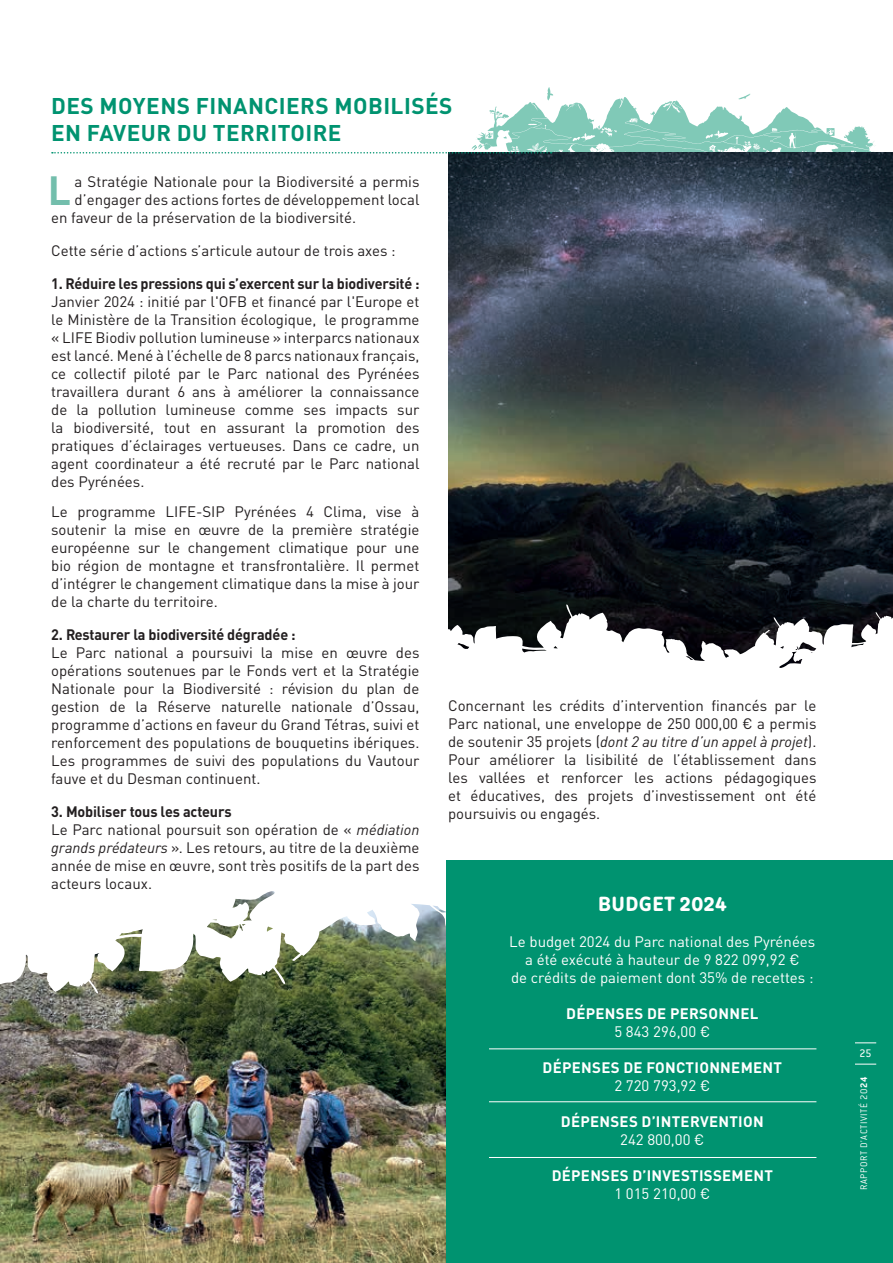
<style>
.page{position:relative;width:893px;height:1263px;background:#fff}
.page>*{position:absolute;margin:0;border:0;box-sizing:border-box;transform-origin:0 0}
.t1{font:700 40.35px "DIN Pro";color:#73beac}
.t2{font:700 22.5px "DIN Pro";letter-spacing:.02em;color:#009370}
.t3{font:21px "Clone Rounded Eb";letter-spacing:.02em;color:#fff}
.t4{font:15px/18px "DIN Pro";color:#231f20;text-align:justify}
.t5{font:15px "DIN Pro";color:#fff}
.t6{font:700 15px "DIN Pro";letter-spacing:-.01em;color:#231f20;scale:.96 1}
.t7{font:700 15px "DIN Pro";letter-spacing:.02em;color:#fff}
.t8{font:12px "Conduit ITC";color:#fff}
.t9{font:300 10.5px "Conduire";letter-spacing:.06em;color:#fff}
.s1{font-style:italic}
.s2{font-weight:700}
</style>
<div class="page">
<img style="left:448px;top:152px;width:445px;height:452px">
<svg style="left:448px;top:604px;width:445px;height:64px"></svg>
<img style="left:0;top:1008px;width:446px;height:255px">
<svg style="left:0;top:891px;width:446px;height:117px"></svg>
<div style="left:446px;top:860px;width:447px;height:403px;background:#009370"></div>
<svg style="left:52px;top:87px;width:824px;height:96px"></svg>
<hr style="left:489px;top:1048px;width:327px;height:1px;background:#fff">
<hr style="left:489px;top:1101px;width:327px;height:1px;background:#fff">
<hr style="left:489px;top:1157px;width:327px;height:1px;background:#fff">
<svg style="left:855px;top:1042px;width:21px;height:1px"></svg>
<svg style="left:855px;top:1064px;width:21px;height:1px"></svg>
<p class="t2" style="left:51px;top:87px;width:403px">DES MOYENS FINANCIERS MOBILISÉS</p>
<p class="t2" style="left:51px;top:114px;width:292px">EN FAVEUR DU TERRITOIRE</p>
<p class="t1" style="left:48px;top:157px;width:25px">L</p>
<p class="t4" style="left:75px;top:171px;width:346px">a Stratégie Nationale pour la Biodiversité a permis</p>
<p class="t4" style="left:75px;top:189px;width:346px">d’engager des actions fortes de développement local</p>
<p class="t4" style="left:51px;top:207px;width:307px">en faveur de la préservation de la biodiversité.</p>
<p class="t4" style="left:51px;top:240px;width:346px">Cette série d’actions s’articule autour de trois axes :</p>
<p class="t6" style="left:51px;top:271px;width:385px">1. Réduire les pressions qui s’exercent sur la biodiversité :</p>
<p class="t4" style="left:51px;top:291px;width:370px">Janvier 2024 : initié par l'OFB et financé par l'Europe et le Ministère de la Transition écologique, le programme « LIFE Biodiv pollution lumineuse » interparcs nationaux est lancé. Mené à l’échelle de 8 parcs nationaux français, ce collectif piloté par le Parc national des Pyrénées travaillera durant 6 ans à améliorer la connaissance de la pollution lumineuse comme ses impacts sur la biodiversité, tout en assurant la promotion des pratiques d’éclairages vertueuses. Dans ce cadre, un agent coordinateur a été recruté par le Parc national des Pyrénées.</p>
<p class="t4" style="left:51px;top:501px;width:370px">Le programme LIFE-SIP Pyrénées 4 Clima, vise à soutenir la mise en œuvre de la première stratégie européenne sur le changement climatique pour une bio région de montagne et transfrontalière. Il permet d’intégrer le changement climatique dans la mise à jour de la charte du territoire.</p>
<p class="t6" style="left:51px;top:622px;width:256px">2. Restaurer la biodiversité dégradée :</p>
<p class="t4" style="left:51px;top:642px;width:370px">Le Parc national a poursuivi la mise en œuvre des opérations soutenues par le Fonds vert et la Stratégie Nationale pour la Biodiversité : révision du plan de gestion de la Réserve naturelle nationale d’Ossau, programme d’actions en faveur du Grand Tétras, suivi et renforcement des populations de bouquetins ibériques.<br>Les programmes de suivi des populations du Vautour fauve et du Desman continuent.</p>
<p class="t6" style="left:51px;top:799px;width:189px">3. Mobiliser tous les acteurs</p>
<p class="t4" style="left:51px;top:819px;width:370px">Le Parc national poursuit son opération de « <span class="s1">médiation grands prédateurs</span> ». Les retours, au titre de la deuxième année de mise en œuvre, sont très positifs de la part des acteurs locaux.</p>
<p class="t4" style="left:448px;top:695px;width:370px">Concernant les crédits d’intervention financés par le Parc national, une enveloppe de 250 000,00 € a permis de soutenir 35 projets (<span class="s1">dont 2 au titre d’un appel à projet</span>).</p>
<p class="t4" style="left:448px;top:749px;width:370px">Pour améliorer la lisibilité de l’établissement dans les vallées et renforcer les actions pédagogiques et éducatives, des projets d’investissement ont été poursuivis ou engagés.</p>
<p class="t3" style="left:598px;top:887px;width:130px">BUDGET 2024</p>
<p class="t5" style="left:509px;top:930px;width:308px">Le budget 2024 du Parc national des Pyrénées</p>
<p class="t5" style="left:525px;top:948px;width:276px">a été exécuté à hauteur de 9 822 099,92 €</p>
<p class="t5" style="left:511px;top:966px;width:304px">de crédits de paiement dont 35% de recettes :</p>
<p class="t7" style="left:566px;top:1001px;width:194px">DÉPENSES DE PERSONNEL</p>
<p class="t5" style="left:614px;top:1020px;width:97px">5 843 296,00 €</p>
<p class="t7" style="left:543px;top:1055px;width:241px">DÉPENSES DE FONCTIONNEMENT</p>
<p class="t5" style="left:614px;top:1074px;width:97px">2 720 793,92 €</p>
<p class="t7" style="left:561px;top:1109px;width:204px">DÉPENSES D’INTERVENTION</p>
<p class="t5" style="left:620px;top:1128px;width:86px">242 800,00 €</p>
<p class="t7" style="left:552px;top:1163px;width:223px">DÉPENSES D’INVESTISSEMENT</p>
<p class="t5" style="left:614px;top:1182px;width:97px">1 015 210,00 €</p>
<p class="t8" style="left:860px;top:1046px;width:14px">25</p>
<p class="t9" style="left:858px;top:1190px;width:115px;rotate:-90deg">RAPPORT D'ACTIVITÉ 20<span class="s2">24</span></p>
</div>
